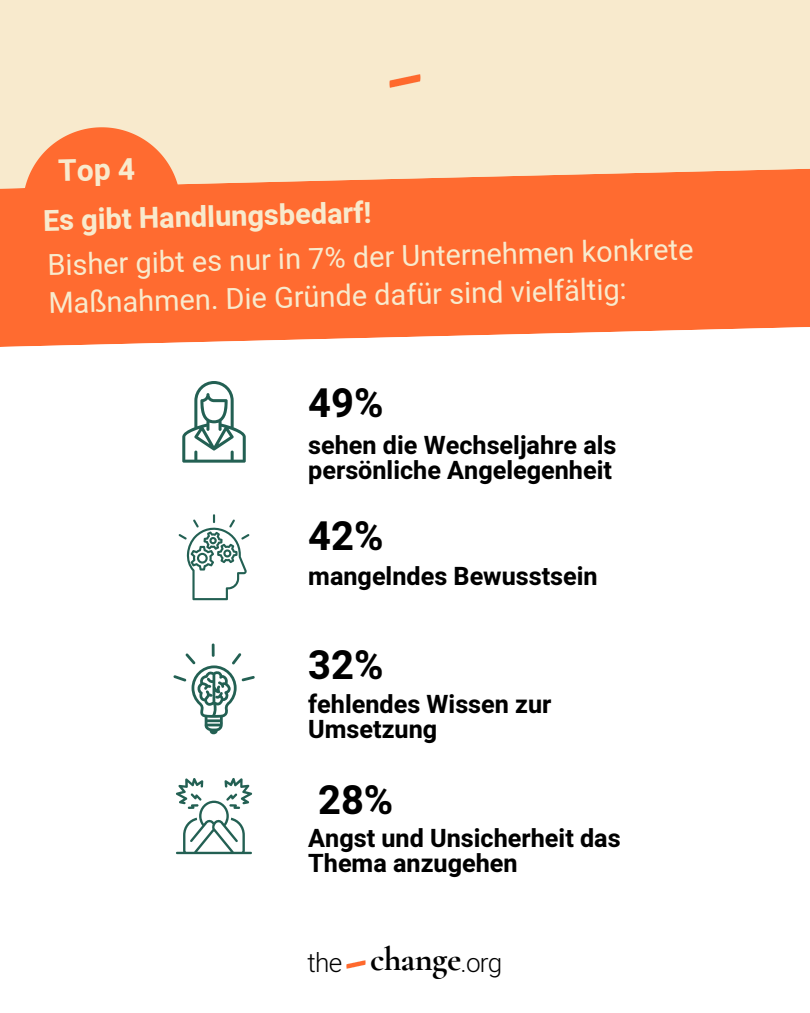
<style>
.page{position:relative;width:810px;height:1013px;background:#fff}
.page>*{position:absolute;margin:0;border:0;box-sizing:border-box;transform-origin:0 0}
.t1{font:700 39.8px "Heebo";color:#000}
.t2{font:700 34.1px "Cormorant Garamond";letter-spacing:-.015em;color:#000}
.t3{font:700 29.9px "Heebo";color:#f8eacd}
.t4{font:28.9px/38.2px "Heebo";color:#f8eacd}
.t5{font:700 28.9px "Heebo";color:#f8eacd}
.t6{font:300 26.1px "Heebo";letter-spacing:-.03em;color:#000}
.t7{font:700 25.2px/25.1px "Heebo";color:#000}
</style>
<div class="page">
<div style="left:0;top:0;width:810px;height:1012px;background:#f8eacd"></div>
<img style="left:389px;top:74px;width:32px;height:14px">
<div style="left:0;top:348px;width:810px;height:664px;background:#fff"></div>
<div style="left:309px;top:932px;width:93px;height:66px;background:#fff"></div>
<svg style="left:0;top:168px;width:810px;height:180px;background:#fe7b45"></svg>
<svg style="left:182px;top:381px;width:64px;height:81px;background:#c1d2ce"></svg>
<svg style="left:179px;top:514px;width:71px;height:86px;background:#d5e1de"></svg>
<svg style="left:173px;top:643px;width:82px;height:91px;background:#d7e2e0"></svg>
<svg style="left:23px;top:127px;width:158px;height:158px;background:#fe7840"></svg>
<svg style="left:176px;top:778px;width:76px;height:76px;background:#ccdad7"></svg>
<p class="t3" style="left:58px;top:150px;width:78px;rotate:-1deg">Top 4</p>
<h3 class="t5" style="left:43px;top:199px;width:330px;rotate:-1deg">Es gibt Handlungsbedarf!</h3>
<h4 class="t4" style="left:47px;top:245px;width:648px;rotate:-1deg">Bisher gibt es nur in 7% der Unternehmen konkrete<br>Maßnahmen. Die Gründe dafür sind vielfältig:</h4>
<h5 class="t1" style="left:308px;top:375px;width:77px">49%</h5>
<p class="t7" style="left:308px;top:433px;width:310px">sehen die Wechseljahre als persönliche Angelegenheit</p>
<h1 class="t1" style="left:308px;top:508px;width:77px">42%</h1>
<p class="t7" style="left:308px;top:564px;width:291px">mangelndes Bewusstsein</p>
<h5 class="t1" style="left:308px;top:637px;width:77px">32%</h5>
<h1 class="t7" style="left:308px;top:692px;width:245px">fehlendes Wissen zur<br>Umsetzung</h1>
<h1 class="t1" style="left:318px;top:772px;width:77px">28%</h1>
<p class="t7" style="left:308px;top:826px;width:314px">Angst und Unsicherheit das<br>Thema anzugehen</p>
<p class="t6" style="left:308px;top:944px;width:36px">the</p>
<p class="t2" style="left:370px;top:938px;width:93px">change</p>
<h3 class="t6" style="left:461px;top:944px;width:43px">.org</h3>
</div>
